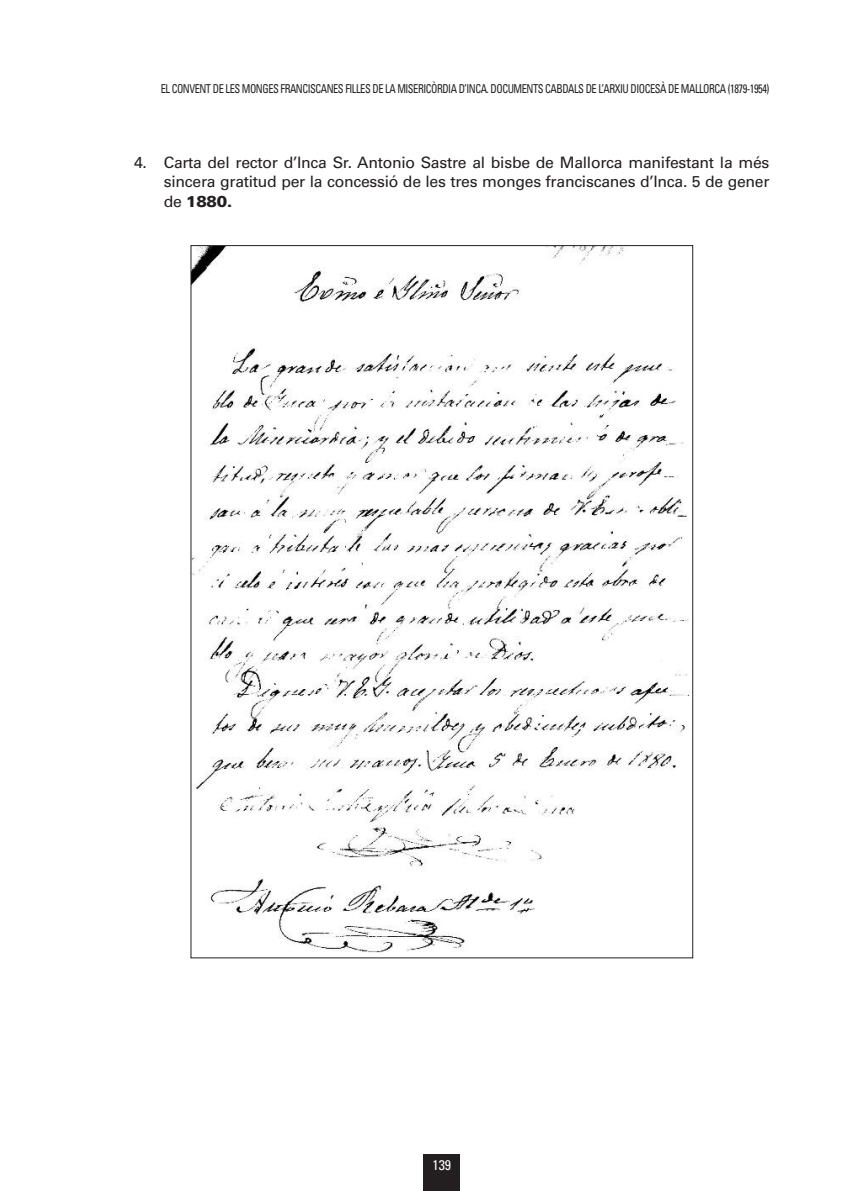
<style>
.page{position:relative;width:844px;height:1191px;background:#fff}
.page>*{position:absolute;margin:0;border:0;box-sizing:border-box;transform-origin:0 0}
.t1{font:15.75px/19.2px "Univers";letter-spacing:-.015em;color:#231f20;text-align:justify}
.t2{font:condensed 14px "Univers";color:#fff}
.t3{font:condensed 12.25px "Univers";letter-spacing:-.045em;color:#231f20;scale:.85 1}
.s1{font-weight:900}
</style>
<div class="page">
<div style="left:423px;top:1154px;width:37px;height:37px;background:#231f20"></div>
<img style="left:192px;top:247px;width:498px;height:706px">
<p class="t3" style="left:161px;top:84px;width:717px">EL CONVENT DE LES MONGES FRANCISCANES FILLES DE LA MISERICÒRDIA D’INCA. DOCUMENTS CABDALS DE L’ARXIU DIOCESÀ DE MALLORCA (1879-1954)</p>
<p class="t1" style="left:164px;top:154px;width:607px;text-indent:-30px">4. Carta del rector d’Inca Sr. Antonio Sastre al bisbe de Mallorca manifestant la més sincera gratitud per la concessió de les tres monges franciscanes d’Inca. 5 de gener de <span class="s1">1880.</span></p>
<p class="t2" style="left:432px;top:1160px;width:20px">139</p>
</div>
